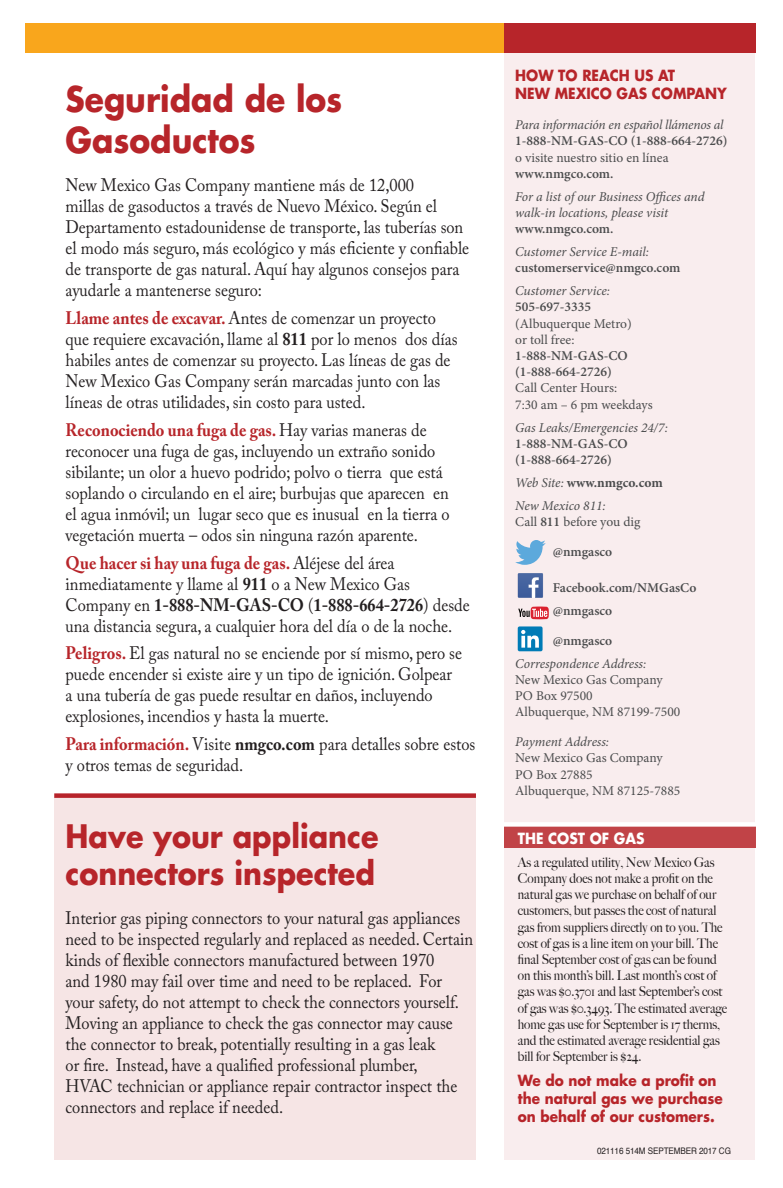
<style>
.page{position:relative;width:783px;height:1188px;background:#fff}
.page>*{position:absolute;margin:0;border:0;box-sizing:border-box;transform-origin:0 0}
.t1{font:700 34.5px/41.4px "Futura";color:#b7252a;scale:.91 1}
.t2{font:700 31.5px/37.8px "Futura";color:#b7252a;scale:.91 1}
.t3{font:18px/21px "Adobe Caslon Pro";color:#231f20;scale:.91 1}
.t4{font:700 15px/18px "Futura";color:#b7252a;scale:.91 1}
.t5{font:700 15px "Futura";color:#fff;scale:.91 1}
.t6{font:500 13.5px/16.2px "Big Caslon";color:#231f20;scale:.91 1}
.t7{font:13.5px/16.2px "Minion Pro";color:#4b4c4d}
.t8{font:600 13.5px/16.2px "Minion Pro";color:#4b4c4d}
.t9{font:italic 13.5px/16.2px "Minion Pro";letter-spacing:-.01em;color:#4b4c4d}
.t10{font:700 13.5px "Minion Pro";color:#4b4c4d}
.t11{font:9px "Helvetica";letter-spacing:-.015em;color:#231f20;scale:.9 1}
.s1{font-weight:700;color:#b7252a}
.s2{font-weight:700}
.s3{font-weight:400}
.s4{font-weight:600;font-style:normal}
.s5{font-style:italic}
.s6{font-weight:600}
.s7{font-weight:400;font-style:italic}
</style>
<div class="page">
<div style="left:504px;top:26px;width:250px;height:1134px;background:#f9edee"></div>
<div style="left:504px;top:826px;width:251px;height:22px;background:#c14347"></div>
<div style="left:25px;top:23px;width:485px;height:29px;background:#f9a61c"></div>
<div style="left:504px;top:23px;width:251px;height:29px;background:#b7252a"></div>
<div style="left:503px;top:822px;width:256px;height:5px;background:#fff"></div>
<div style="left:54px;top:798px;width:422px;height:362px;background:#f6e5e5"></div>
<div style="left:54px;top:793px;width:422px;height:5px;background:#b7232a"></div>
<svg style="left:515px;top:540px;width:31px;height:25px"></svg>
<svg style="left:518px;top:573px;width:25px;height:25px"></svg>
<div style="left:518px;top:626px;width:25px;height:25px;background:#007bb6;border-radius:2px"></div>
<svg style="left:521px;top:630px;width:18px;height:18px"></svg>
<svg style="left:518px;top:607px;width:31px;height:12px"></svg>
<p class="t1" style="left:66px;top:77px;width:306px">Seguridad de los<br>Gasoductos</p>
<p class="t3" style="left:66px;top:175px;width:445px">New Mexico Gas Company mantiene más de 12,000<br>millas de gasoductos a través de Nuevo México. Según el Departamento estadounidense de transporte, las tuberías son el modo más seguro, más ecológico y más eficiente y confiable de transporte de gas natural. Aquí hay algunos consejos para ayudarle a mantenerse seguro:</p>
<p class="t3" style="left:66px;top:307px;width:432px"><span class="s1">Llame antes de excavar.</span> Antes de comenzar un proyecto que requiere excavación, llame al <span class="s2">811</span> por lo menos dos días habiles antes de comenzar su proyecto. Las líneas de gas de New Mexico Gas Company serán marcadas junto con las líneas de otras utilidades, sin costo para usted.</p>
<p class="t3" style="left:66px;top:419px;width:424px"><span class="s1">Reconociendo una fuga de gas.</span> Hay varias maneras de reconocer una fuga de gas, incluyendo un extraño sonido sibilante; un olor a huevo podrido; polvo o tierra que está soplando o circulando en el aire; burbujas que aparecen en el agua inmóvil; un lugar seco que es inusual en la tierra o vegetación muerta – odos sin ninguna razón aparente.</p>
<p class="t3" style="left:66px;top:552px;width:446px"><span class="s1">Que hacer si hay una fuga de gas.</span> Aléjese del área inmediatamente y llame al <span class="s2">911</span> o a New Mexico Gas Company en <span class="s2">1-888-NM-GAS-CO</span> (<span class="s2">1-888-664-2726</span>) desde una distancia segura, a cualquier hora del día o de la noche.</p>
<p class="t3" style="left:66px;top:643px;width:437px"><span class="s1">Peligros.</span> El gas natural no se enciende por sí mismo, pero se puede encender si existe aire y un tipo de ignición. Golpear a una tubería de gas puede resultar en daños, incluyendo explosiones, incendios y hasta la muerte.</p>
<p class="t3" style="left:66px;top:733px;width:452px"><span class="s1">Para información.</span> Visite <span class="s2">nmgco.com</span> para detalles sobre estos y otros temas de seguridad.</p>
<p class="t2" style="left:66px;top:816px;width:345px">Have your appliance connectors inspected</p>
<p class="t3" style="left:66px;top:907px;width:449px">Interior gas piping connectors to your natural gas appliances need to be inspected regularly and replaced as needed. Certain kinds of flexible connectors manufactured between 1970<br>and 1980 may fail over time and need to be replaced. For your safety, do not attempt to check the connectors yourself.<br>Moving an appliance to check the gas connector may cause the connector to break, potentially resulting in a gas leak<br>or fire. Instead, have a qualified professional plumber,<br>HVAC technician or appliance repair contractor inspect the connectors and replace if needed.</p>
<p class="t4" style="left:515px;top:66px;width:234px">HOW TO REACH US AT<br>NEW MEXICO GAS COMPANY</p>
<p class="t9" style="left:515px;top:117px;width:210px">Para información en español llámenos al</p>
<p class="t8" style="left:515px;top:133px;width:214px">1-888-NM-GAS-CO (1-888-664-2726) <span class="s3">o visite nuestro sitio en línea </span>www.nmgco.com.</p>
<p class="t9" style="left:515px;top:188px;width:191px">For a list of our Business Offices and walk-in locations, please visit <span class="s4">www.nmgco.com.</span></p>
<p class="t9" style="left:515px;top:244px;width:135px">Customer Service E-mail:</p>
<p class="t8" style="left:515px;top:260px;width:167px">customerservice@nmgco.com</p>
<p class="t7" style="left:515px;top:283px;width:118px"><span class="s5">Customer Service:<br></span><span class="s6">505-697-3335 </span>(Albuquerque Metro) or toll free:</p>
<p class="t8" style="left:515px;top:348px;width:114px">1-888-NM-GAS-CO (1-888-664-2726)</p>
<p class="t7" style="left:515px;top:380px;width:139px">Call Center Hours:<br>7:30 am – 6 pm weekdays</p>
<p class="t9" style="left:515px;top:419px;width:154px">Gas Leaks/Emergencies 24/7:</p>
<p class="t8" style="left:515px;top:435px;width:114px">1-888-NM-GAS-CO (1-888-664-2726)</p>
<p class="t10" style="left:515px;top:473px;width:149px"><span class="s7">Web Site:</span> www.nmgco.com</p>
<p class="t7" style="left:515px;top:498px;width:127px"><span class="s5">New Mexico 811:<br></span>Call <span class="s6">811</span> before you dig</p>
<p class="t8" style="left:553px;top:543px;width:61px">@nmgasco</p>
<p class="t8" style="left:553px;top:580px;width:145px">Facebook.com/NMGasCo</p>
<p class="t8" style="left:553px;top:603px;width:61px">@nmgasco</p>
<p class="t8" style="left:553px;top:632px;width:61px">@nmgasco</p>
<p class="t9" style="left:515px;top:655px;width:133px">Correspondence Address:</p>
<p class="t7" style="left:515px;top:672px;width:149px">New Mexico Gas Company</p>
<p class="t7" style="left:515px;top:688px;width:79px">PO Box 97500</p>
<p class="t7" style="left:515px;top:704px;width:167px">Albuquerque, NM 87199-7500</p>
<p class="t9" style="left:515px;top:734px;width:95px">Payment Address:</p>
<p class="t7" style="left:515px;top:750px;width:149px">New Mexico Gas Company</p>
<p class="t7" style="left:515px;top:766px;width:79px">PO Box 27885</p>
<p class="t7" style="left:515px;top:782px;width:167px">Albuquerque, NM 87125-7885</p>
<p class="t5" style="left:518px;top:828px;width:141px">THE COST OF GAS</p>
<p class="t6" style="left:518px;top:853px;width:232px">As a regulated utility, New Mexico Gas Company does not make a profit on the natural gas we purchase on behalf of our customers, but passes the cost of natural gas from suppliers directly on to you. The cost of gas is a line item on your bill. The final September cost of gas can be found on this month’s bill. Last month’s cost of gas was $0.3701 and last September’s cost of gas was $0.3493. The estimated average home gas use for September is 17 therms, and the estimated average residential gas bill for September is $24.</p>
<p class="t4" style="left:518px;top:1071px;width:227px">We do not make a profit on the natural gas we purchase on behalf of our customers.</p>
<p class="t11" style="left:597px;top:1143px;width:150px">021116 514M SEPTEMBER 2017 CG</p>
</div>
